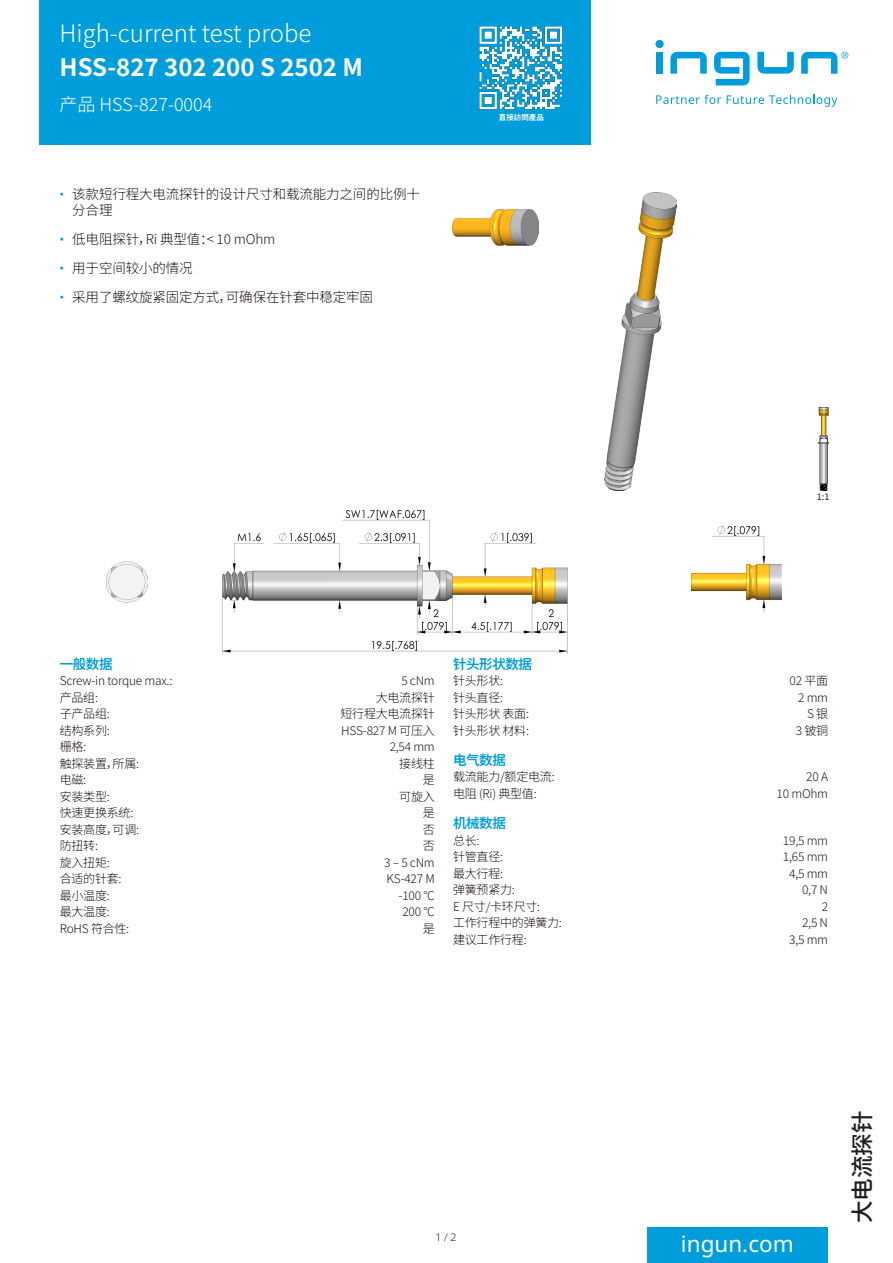
<style>
.page{position:relative;width:893px;height:1263px;background:#fff}
.page>*{position:absolute;margin:0;border:0;box-sizing:border-box;transform-origin:0 0}
.t1{font:300 24px "Noto Sans SC";color:#fff}
.t2{font:700 24px "Noto Sans SC";color:#fff}
.t3{font:22.5px "Noto Sans";color:#fff}
.t4{font:500 22.5px "Noto Sans SC";color:#231f20}
.t5{font:300 18px "Noto Sans SC";color:#fff}
.t6{font:300 13.5px/29px "Noto Sans SC";letter-spacing:-.01em;color:#23181c}
.t7{font:600 13.5px "Noto Sans SC";letter-spacing:-.03em;color:#009ddc}
.t8{font:300 12px "Noto Sans SC";letter-spacing:-.02em;color:#23181c}
.t9{font:300 10.5px "Noto Sans";color:#23181c}
.t10{font:9px "Noto Sans SC";color:#231f20}
.t11{font:600 7.5px "Noto Sans SC";color:#fff}
</style>
<div class="page">
<div style="left:40px;top:0;width:551px;height:145px;background:#009ddc"></div>
<div style="left:647px;top:1228px;width:181px;height:35px;background:#009ddc"></div>
<img style="left:480px;top:27px;width:83px;height:83px">
<div style="left:656px;top:52px;width:7px;height:22px;background:#009ddc"></div>
<svg style="left:670px;top:52px;width:37px;height:22px"></svg>
<svg style="left:714px;top:52px;width:36px;height:34px"></svg>
<svg style="left:757px;top:52px;width:37px;height:22px"></svg>
<div style="left:655px;top:40px;width:9px;height:8px;background:#009ddc;border-radius:50%"></div>
<svg style="left:801px;top:52px;width:47px;height:22px"></svg>
<svg style="left:656px;top:95px;width:65px;height:9px"></svg>
<svg style="left:727px;top:95px;width:110px;height:12px"></svg>
<img style="left:106px;top:561px;width:41px;height:42px">
<img style="left:222px;top:511px;width:346px;height:142px">
<img style="left:691px;top:526px;width:90px;height:87px">
<img style="left:604px;top:193px;width:72px;height:297px">
<img style="left:453px;top:209px;width:86px;height:37px">
<img style="left:818px;top:407px;width:10px;height:83px">
<h1 class="t1" style="left:60px;top:20px;width:253px">High-current test probe</h1>
<h1 class="t2" style="left:60px;top:54px;width:305px">HSS-827 302 200 S 2502 M</h1>
<h3 class="t5" style="left:60px;top:94px;width:155px">产品 HSS-827-0004</h3>
<p class="t6" style="left:72px;top:186px;width:349px;line-height:16.2px">该款短行程大电流探针的设计尺寸和载流能力之间的比例十分合理</p>
<p class="t6" style="left:72px;top:225px;width:302px">低电阻探针，Ri 典型值：&lt; 10 mOhm<br>用于空间较小的情况<br>采用了螺纹旋紧固定方式，可确保在针套中稳定牢固</p>
<p class="t11" style="left:499px;top:113px;width:46px">直接訪問產品</p>
<p class="t10" style="left:817px;top:492px;width:14px">1:1</p>
<p class="t7" style="left:60px;top:656px;width:54px">一般数据</p>
<p class="t8" style="left:60px;top:674px;width:114px">Screw-in torque max.:</p>
<p class="t8" style="left:401px;top:674px;width:35px">5 cNm</p>
<p class="t8" style="left:60px;top:690px;width:40px">产品组:</p>
<p class="t8" style="left:376px;top:690px;width:61px">大电流探针</p>
<p class="t8" style="left:60px;top:707px;width:52px">子产品组:</p>
<p class="t8" style="left:340px;top:707px;width:96px">短行程大电流探针</p>
<p class="t8" style="left:60px;top:723px;width:52px">结构系列:</p>
<p class="t8" style="left:341px;top:723px;width:95px">HSS-827 M 可压入</p>
<p class="t8" style="left:60px;top:740px;width:28px">栅格:</p>
<p class="t8" style="left:390px;top:740px;width:47px">2,54 mm</p>
<p class="t8" style="left:60px;top:756px;width:81px">触探装置，所属:</p>
<p class="t8" style="left:399px;top:756px;width:37px">接线柱</p>
<p class="t8" style="left:60px;top:773px;width:28px">电磁:</p>
<p class="t8" style="left:423px;top:773px;width:13px">是</p>
<p class="t8" style="left:60px;top:789px;width:52px">安装类型:</p>
<p class="t8" style="left:399px;top:789px;width:37px">可旋入</p>
<p class="t8" style="left:60px;top:806px;width:75px">快速更换系统:</p>
<p class="t8" style="left:423px;top:806px;width:13px">是</p>
<p class="t8" style="left:60px;top:822px;width:81px">安装高度，可调:</p>
<p class="t8" style="left:423px;top:822px;width:13px">否</p>
<p class="t8" style="left:60px;top:839px;width:40px">防扭转:</p>
<p class="t8" style="left:423px;top:839px;width:13px">否</p>
<p class="t8" style="left:60px;top:855px;width:52px">旋入扭矩:</p>
<p class="t8" style="left:384px;top:855px;width:52px">3 – 5 cNm</p>
<p class="t8" style="left:60px;top:872px;width:63px">合适的针套:</p>
<p class="t8" style="left:387px;top:872px;width:50px">KS-427 M</p>
<p class="t8" style="left:60px;top:888px;width:52px">最小温度:</p>
<p class="t8" style="left:399px;top:888px;width:38px">-100 °C</p>
<p class="t8" style="left:60px;top:905px;width:52px">最大温度:</p>
<p class="t8" style="left:402px;top:905px;width:34px">200 °C</p>
<p class="t8" style="left:60px;top:921px;width:71px">RoHS 符合性:</p>
<p class="t8" style="left:423px;top:921px;width:13px">是</p>
<p class="t7" style="left:453px;top:656px;width:80px">针头形状数据</p>
<p class="t8" style="left:453px;top:674px;width:52px">针头形状:</p>
<p class="t8" style="left:790px;top:674px;width:40px">02 平面</p>
<p class="t8" style="left:453px;top:690px;width:52px">针头直径:</p>
<p class="t8" style="left:798px;top:690px;width:32px">2 mm</p>
<p class="t8" style="left:453px;top:707px;width:77px">针头形状 表面:</p>
<p class="t8" style="left:807px;top:707px;width:23px">S 银</p>
<p class="t8" style="left:453px;top:723px;width:77px">针头形状 材料:</p>
<p class="t8" style="left:796px;top:723px;width:34px">3 铍铜</p>
<p class="t7" style="left:453px;top:752px;width:54px">电气数据</p>
<p class="t8" style="left:453px;top:770px;width:103px">载流能力/额定电流:</p>
<p class="t8" style="left:806px;top:770px;width:23px">20 A</p>
<p class="t8" style="left:453px;top:787px;width:85px">电阻 (Ri) 典型值:</p>
<p class="t8" style="left:777px;top:787px;width:53px">10 mOhm</p>
<p class="t7" style="left:453px;top:815px;width:54px">机械数据</p>
<p class="t8" style="left:453px;top:833px;width:28px">总长:</p>
<p class="t8" style="left:783px;top:833px;width:47px">19,5 mm</p>
<p class="t8" style="left:453px;top:850px;width:52px">针管直径:</p>
<p class="t8" style="left:783px;top:850px;width:47px">1,65 mm</p>
<p class="t8" style="left:453px;top:866px;width:52px">最大行程:</p>
<p class="t8" style="left:789px;top:866px;width:40px">4,5 mm</p>
<p class="t8" style="left:453px;top:883px;width:63px">弹簧预紧力:</p>
<p class="t8" style="left:802px;top:883px;width:28px">0,7 N</p>
<p class="t8" style="left:453px;top:899px;width:89px">E 尺寸/卡环尺寸:</p>
<p class="t8" style="left:822px;top:899px;width:8px">2</p>
<p class="t8" style="left:453px;top:916px;width:110px">工作行程中的弹簧力:</p>
<p class="t8" style="left:802px;top:916px;width:28px">2,5 N</p>
<p class="t8" style="left:453px;top:932px;width:75px">建议工作行程:</p>
<p class="t8" style="left:789px;top:932px;width:40px">3,5 mm</p>
<p class="t9" style="left:435px;top:1231px;width:23px">1 / 2</p>
<h2 class="t3" style="left:681px;top:1231px;width:114px">ingun.com</h2>
<h2 class="t4" style="left:849px;top:1223px;width:114px;rotate:-90deg">大电流探针</h2>
</div>
